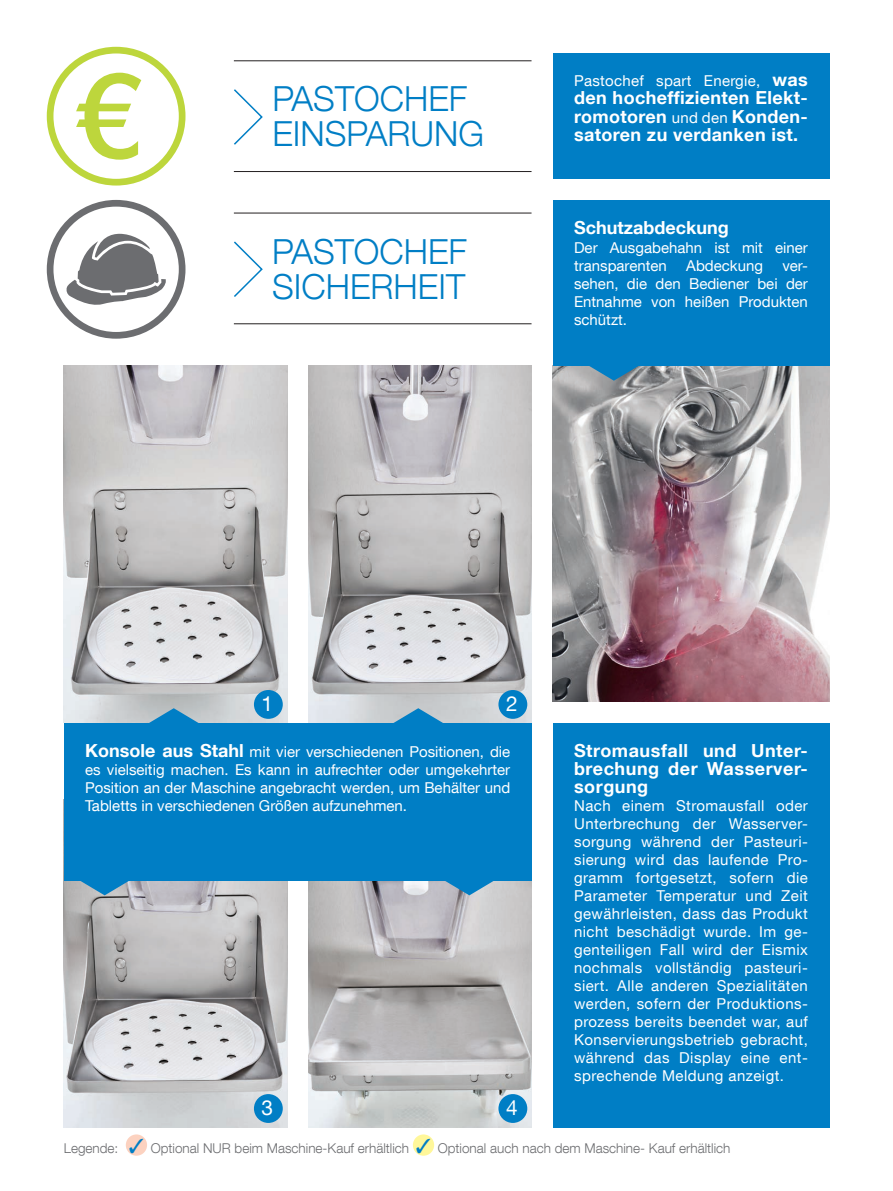
<style>
.page{position:relative;width:893px;height:1191px;background:#fff}
.page>*{position:absolute;margin:0;border:0;box-sizing:border-box;transform-origin:0 0}
.t1{font:300 34.5px/34.5px "Helvetica Neue LT Com";color:#007ec5}
.t2{font:20.85px "Helvetica Neue LT Com";color:#fff}
.t3{font:700 18px/18px "Helvetica Neue LT Com";letter-spacing:.02em;color:#fff;text-align:justify}
.t4{font:700 18px "Helvetica Neue LT Com";color:#fff}
.t5{font:15px/18px "Helvetica Neue LT Com";color:#fff;text-align:justify}
.t6{font:15px "Helvetica Neue LT Com";letter-spacing:.02em;color:#fff}
.t7{font:300 13.5px "Helvetica Neue LT Com";color:#6c6d70}
.s1{font-weight:700;font-size:18px}
.s2{font-weight:400;font-size:15px}
.s3{color:#007ec5}
</style>
<div class="page">
<div style="left:126px;top:1134px;width:21px;height:21px;background:#fcd2c0;border-radius:50%"></div>
<div style="left:413px;top:1134px;width:21px;height:21px;background:#fff79a;border-radius:50%"></div>
<img style="left:64px;top:366px;width:223px;height:356px">
<img style="left:308px;top:366px;width:223px;height:357px">
<img style="left:64px;top:880px;width:223px;height:247px">
<img style="left:308px;top:880px;width:223px;height:247px">
<img style="left:553px;top:366px;width:276px;height:336px">
<hr style="left:234px;top:213px;width:297px;height:1px;background:#231f20">
<hr style="left:234px;top:323px;width:297px;height:1px;background:#231f20">
<svg style="left:234px;top:241px;width:29px;height:56px"></svg>
<svg style="left:47px;top:200px;width:138px;height:139px"></svg>
<div style="left:553px;top:723px;width:276px;height:404px;background:#007ec5"></div>
<svg style="left:444px;top:880px;width:50px;height:15px"></svg>
<div style="left:553px;top:200px;width:276px;height:166px;background:#007ec5"></div>
<svg style="left:80px;top:880px;width:50px;height:15px"></svg>
<svg style="left:149px;top:708px;width:50px;height:15px"></svg>
<svg style="left:589px;top:366px;width:50px;height:15px"></svg>
<svg style="left:393px;top:708px;width:50px;height:15px"></svg>
<div style="left:254px;top:690px;width:29px;height:29px;background:#007ec5;border-radius:50%"></div>
<div style="left:498px;top:690px;width:29px;height:29px;background:#007ec5;border-radius:50%"></div>
<div style="left:254px;top:1094px;width:29px;height:29px;background:#007ec5;border-radius:50%"></div>
<div style="left:498px;top:1094px;width:29px;height:29px;background:#007ec5;border-radius:50%"></div>
<div style="left:64px;top:723px;width:467px;height:157px;background:#007ec5"></div>
<div style="left:553px;top:53px;width:276px;height:126px;background:#007ec5"></div>
<hr style="left:234px;top:60px;width:297px;height:1px;background:#231f20">
<hr style="left:234px;top:171px;width:297px;height:1px;background:#231f20">
<svg style="left:234px;top:89px;width:29px;height:56px"></svg>
<div style="left:47px;top:47px;width:138px;height:138px;border:7px solid #bdd63c;border-radius:50%"></div>
<svg style="left:76px;top:73px;width:65px;height:87px"></svg>
<h1 class="t1" style="left:272px;top:81px;width:213px">PASTOCHEF<br>EINSPARUNG</h1>
<h1 class="t1" style="left:272px;top:234px;width:196px">PASTOCHEF<br>SICHERHEIT</h1>
<p class="t6" style="left:574px;top:72px;width:235px">Pastochef spart Energie, <span class="s1">was</span></p>
<p class="t3" style="left:574px;top:89px;width:235px">den hocheffizienten Elekt&shy;romotoren <span class="s2">und den</span> Konden&shy;satoren zu verdanken ist.</p>
<p class="t4" style="left:574px;top:217px;width:156px">Schutzabdeckung</p>
<p class="t5" style="left:574px;top:238px;width:235px">Der Ausgabehahn ist mit einer transparenten</p>
<p class="t5" style="left:686px;top:256px;width:78px">Abdeckung</p>
<p class="t5" style="left:574px;top:256px;width:235px;text-indent:208px">ver&shy;sehen, die den Bediener bei der Entnahme von heißen Produkten schützt.</p>
<h2 class="t2" style="left:262px;top:690px;width:13px">1</h2>
<h2 class="t2" style="left:506px;top:690px;width:13px">2</h2>
<p class="t5" style="left:85px;top:742px;width:427px"><span class="s1">Konsole aus Stahl</span> mit vier verschiedenen Positionen, die es vielseitig machen. Es kann in aufrechter oder umgekehrter Position an der Maschine angebracht werden, um Behälter und Tabletts in verschiedenen Größen aufzunehmen.</p>
<h2 class="t2" style="left:262px;top:1094px;width:13px">3</h2>
<h2 class="t2" style="left:506px;top:1094px;width:13px">4</h2>
<p class="t3" style="left:574px;top:741px;width:235px">Stromausfall und Unter&shy;brechung der Wasserver&shy;sorgung</p>
<p class="t5" style="left:574px;top:796px;width:235px">Nach einem Stromausfall oder Unterbrechung der Wasserver&shy;sorgung während der Pasteuri&shy;sierung wird das laufende Pro&shy;gramm fortgesetzt, sofern die Parameter Temperatur und Zeit gewährleisten, dass das Produkt nicht beschädigt wurde. Im ge&shy;genteiligen Fall wird der Eismix nochmals vollständig pasteuri&shy;siert. Alle anderen Spezialitäten werden, sofern der Produktions&shy;prozess bereits beendet war, auf Konservierungsbetrieb gebracht, während das Display eine ent&shy;sprechende Meldung anzeigt.</p>
<p class="t7" style="left:64px;top:1139px;width:668px">Legende: <span class="s3">✓</span> Optional NUR beim Maschine-Kauf erhältlich <span class="s3">✓</span> Optional auch nach dem Maschine- Kauf erhältlich</p>
</div>
